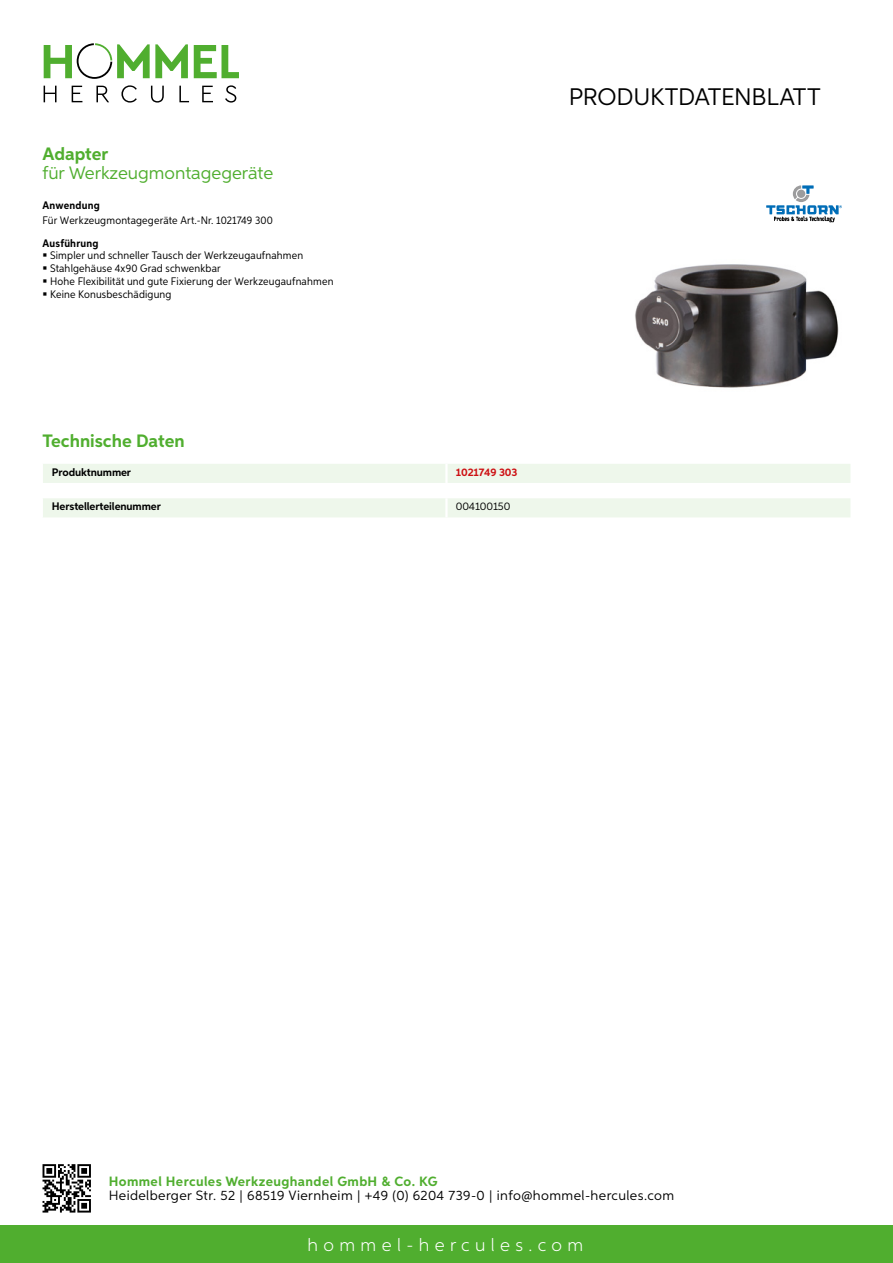
<style>
.page{position:relative;width:893px;height:1263px;background:#fff}
.page>*{position:absolute;margin:0;border:0;box-sizing:border-box;transform-origin:0 0}
.t1{font:24px "Aspira";letter-spacing:-.01em;color:#000}
.t2{font:18px "Aspira";color:#50ae2f}
.t3{font:700 18px "Aspira";color:#50ae2f}
.t4{font:300 18px "Aspira";letter-spacing:.3em;color:#fff}
.t5{font:13.5px "Aspira";letter-spacing:.03em;color:#000}
.t6{font:700 13.5px "Aspira";letter-spacing:.03em;color:#50ae2f}
.t7{font:10.95px/12.8px "Aspira Nar";letter-spacing:.015em;color:#000}
.t8{font:700 10.95px "Aspira";letter-spacing:-.01em;color:#000}
.t9{font:700 10.95px "Aspira Nar";letter-spacing:.02em;color:#000}
.t10{font:700 10.95px "Aspira";letter-spacing:-.01em;color:#cd1013}
.t11{font:10.95px "Aspira";letter-spacing:-.01em;color:#000}
</style>
<div class="page">
<div style="left:0;top:1226px;width:893px;height:37px;background:#50ae2f"></div>
<svg style="left:43px;top:1164px;width:48px;height:48px"></svg>
<svg style="left:194px;top:45px;width:45px;height:33px"></svg>
<svg style="left:44px;top:43px;width:144px;height:36px"></svg>
<svg style="left:44px;top:86px;width:13px;height:16px"></svg>
<svg style="left:72px;top:86px;width:10px;height:16px"></svg>
<svg style="left:96px;top:86px;width:13px;height:16px"></svg>
<svg style="left:121px;top:85px;width:16px;height:18px"></svg>
<svg style="left:151px;top:86px;width:13px;height:17px"></svg>
<svg style="left:179px;top:86px;width:10px;height:16px"></svg>
<svg style="left:202px;top:86px;width:11px;height:16px"></svg>
<svg style="left:225px;top:85px;width:11px;height:18px"></svg>
<div style="left:43px;top:464px;width:807px;height:19px;background:#eef7eb"></div>
<hr style="left:445px;top:464px;width:3px;height:19px;background:#fff">
<div style="left:43px;top:498px;width:807px;height:19px;background:#eef7eb"></div>
<hr style="left:445px;top:498px;width:3px;height:19px;background:#fff">
<img style="left:635px;top:264px;width:204px;height:124px">
<svg style="left:766px;top:185px;width:76px;height:37px"></svg>
<h2 class="t3" style="left:43px;top:142px;width:67px">Adapter</h2>
<h2 class="t2" style="left:43px;top:162px;width:232px">für Werkzeugmontagegeräte</h2>
<p class="t9" style="left:43px;top:199px;width:59px">Anwendung</p>
<p class="t7" style="left:43px;top:214px;width:232px">Für Werkzeugmontagegeräte Art.-Nr. 1021749 300</p>
<p class="t9" style="left:43px;top:236px;width:58px">Ausführung</p>
<p class="t7" style="left:50px;top:249px;width:285px">Simpler und schneller Tausch der Werkzeugaufnahmen Stahlgehäuse 4x90 Grad schwenkbar<br>Hohe Flexibilität und gute Fixierung der Werkzeugaufnahmen Keine Konusbeschädigung</p>
<h2 class="t3" style="left:43px;top:430px;width:144px">Technische Daten</h2>
<p class="t8" style="left:52px;top:465px;width:81px">Produktnummer</p>
<p class="t10" style="left:456px;top:465px;width:63px">1021749 303</p>
<p class="t8" style="left:52px;top:500px;width:111px">Herstellerteilenummer</p>
<p class="t11" style="left:456px;top:500px;width:56px">004100150</p>
<h1 class="t1" style="left:569px;top:82px;width:253px">Produktdatenblatt</h1>
<p class="t6" style="left:109px;top:1172px;width:330px">Hommel Hercules Werkzeughandel GmbH &amp; Co. KG</p>
<p class="t5" style="left:109px;top:1187px;width:567px">Heidelberger Str. 52 | 68519 Viernheim | +49 (0) 6204 739-0 | info@hommel-hercules.com</p>
<h2 class="t4" style="left:307px;top:1234px;width:277px">hommel-hercules.com</h2>
</div>
